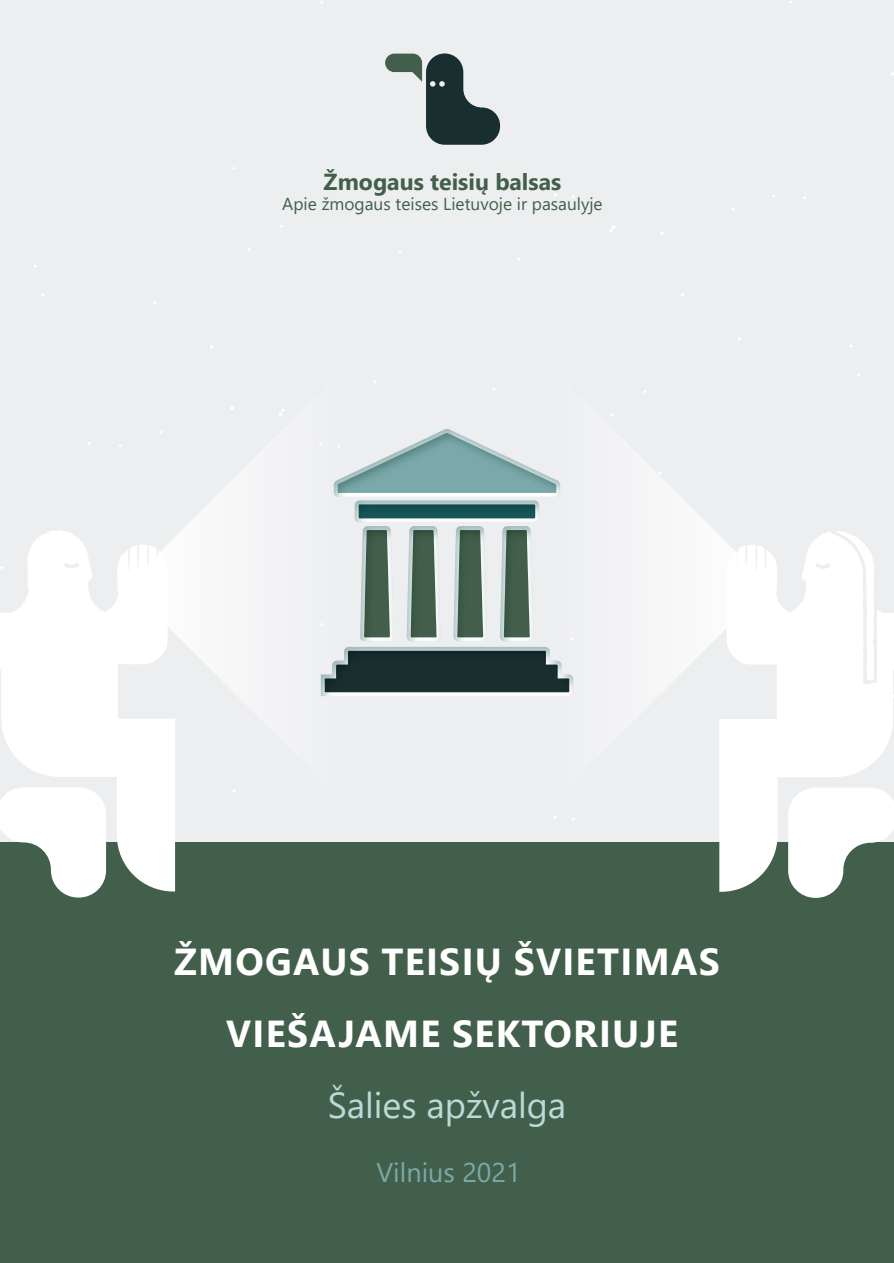
<style>
.page{position:relative;width:894px;height:1263px;background:#fff}
.page>*{position:absolute;margin:0;border:0;box-sizing:border-box;transform-origin:0 0}
.t1{font:700 37.5px/72px "Segoe UI";letter-spacing:.035em;color:#fff;text-align:center}
.t2{font:36px "Segoe UI";color:#bcd9d7}
.t3{font:27px "Segoe UI";color:#7ba9a9}
.t4{font:700 23.1px "Segoe UI";color:#425f4b}
.t5{font:17.4px "Segoe UI";color:#425f4b}
</style>
<div class="page">
<div style="left:0;top:0;width:893px;height:1263px;background:#edeef0"></div>
<svg style="left:610px;top:225px;width:5px;height:8px"></svg>
<div style="left:0;top:842px;width:893px;height:421px;background:#425f4b"></div>
<svg style="left:0;top:530px;width:175px;height:361px;fill:#fff"></svg>
<svg style="left:64px;top:562px;width:15px;height:6px"></svg>
<svg style="left:611px;top:390px;width:97px;height:283px"></svg>
<svg style="left:126px;top:406px;width:159px;height:405px"></svg>
<svg style="left:708px;top:525px;width:185px;height:367px"></svg>
<svg style="left:778px;top:345px;width:101px;height:343px"></svg>
<svg style="left:787px;top:787px;width:106px;height:111px"></svg>
<svg style="left:0;top:787px;width:106px;height:110px"></svg>
<svg style="left:319px;top:429px;width:255px;height:267px"></svg>
<div style="left:342px;top:490px;width:209px;height:35px;background:#175759;opacity:.44"></div>
<svg style="left:385px;top:53px;width:115px;height:92px"></svg>
<p class="t4" style="left:323px;top:160px;width:239px">Žmogaus teisių balsas</p>
<p class="t5" style="left:282px;top:188px;width:322px">Apie žmogaus teises Lietuvoje ir pasaulyje</p>
<p class="t1" style="left:174px;top:922px;width:547px">ŽMOGAUS TEISIŲ ŠVIETIMAS<br>VIEŠAJAME SEKTORIUJE</p>
<p class="t2" style="left:327px;top:1071px;width:240px">Šalies apžvalga</p>
<p class="t3" style="left:376px;top:1147px;width:145px">Vilnius 2021</p>
</div>
